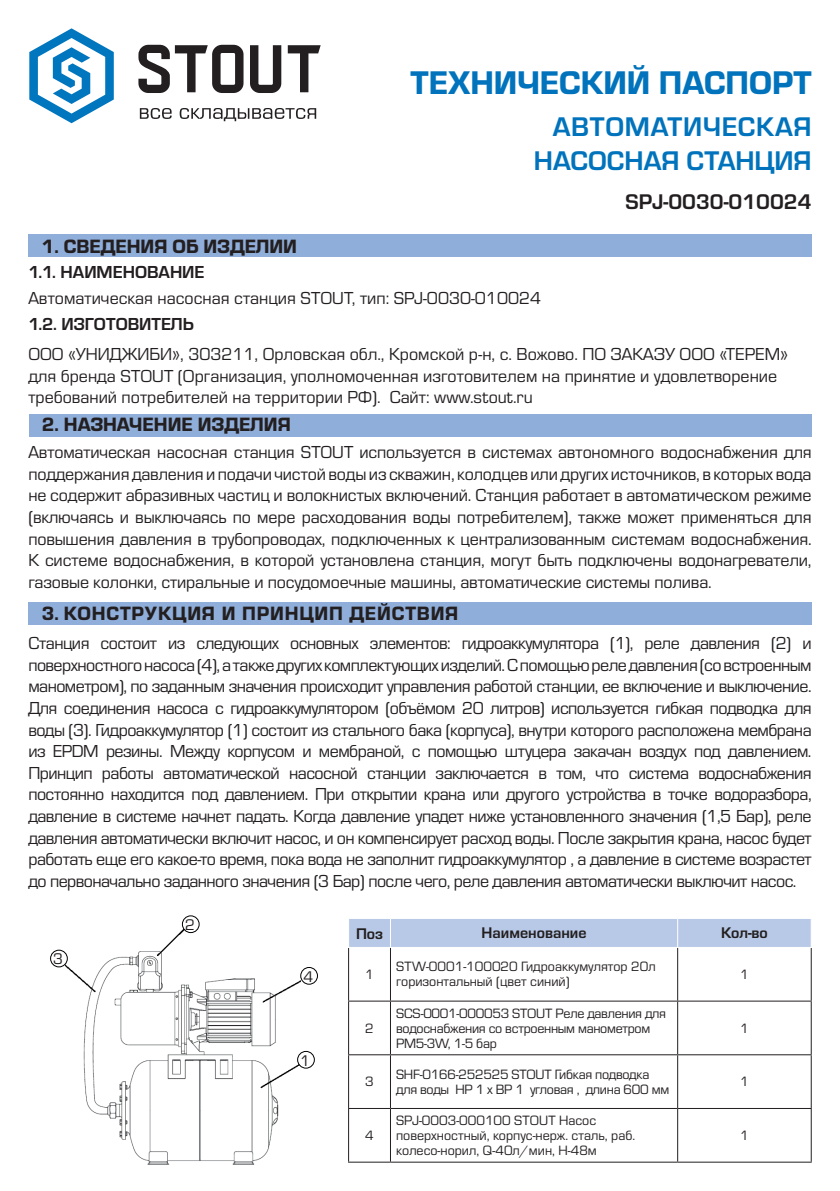
<style>
.page{position:relative;width:840px;height:1191px;background:#fff}
.page>*{position:absolute;margin:0;border:0;box-sizing:border-box;transform-origin:0 0}
.t1{font:34px "Eurostile Hea";color:#0073bc}
.t2{font:700 28px/33.6px "Eurostile";letter-spacing:.01em;color:#0073bc;text-align:right}
.t3{font:700 22px "Eurostile";color:#231f20}
.t4{font:20px "Eurostile Hea";letter-spacing:.005em;color:#231f20}
.t5{font:20px "Eurostile Hea";letter-spacing:.04em;color:#231f20}
.t6{font:18px/21.6px "Eurostile";color:#231f20;text-align:justify}
.t7{font:700 18px "Eurostile";color:#231f20}
.t8{font:700 16px "Eurostile";color:#231f20}
.t9{font:16px "Eurostile";color:#231f20}
.t10{font:14px/15px "Eurostile";letter-spacing:-.005em;color:#231f20}
</style>
<div class="page">
<div style="left:28px;top:234px;width:783px;height:23px;background:#8faeda"></div>
<div style="left:29px;top:414px;width:782px;height:23px;background:#8faeda"></div>
<div style="left:28px;top:602px;width:783px;height:23px;background:#8faeda"></div>
<hr style="left:348px;top:948px;width:1px;height:52px;background:#231f20">
<hr style="left:390px;top:948px;width:1px;height:52px;background:#231f20">
<hr style="left:676px;top:948px;width:1px;height:52px;background:#231f20">
<hr style="left:810px;top:948px;width:1px;height:52px;background:#231f20">
<hr style="left:348px;top:1000px;width:42px;height:1px;background:#231f20">
<hr style="left:348px;top:1001px;width:1px;height:53px;background:#231f20">
<hr style="left:390px;top:1000px;width:287px;height:1px;background:#231f20">
<hr style="left:390px;top:1001px;width:1px;height:53px;background:#231f20">
<hr style="left:677px;top:1000px;width:134px;height:1px;background:#231f20">
<hr style="left:676px;top:1001px;width:1px;height:53px;background:#231f20">
<hr style="left:810px;top:1001px;width:1px;height:53px;background:#231f20">
<hr style="left:348px;top:1054px;width:42px;height:1px;background:#231f20">
<hr style="left:348px;top:1055px;width:1px;height:53px;background:#231f20">
<hr style="left:390px;top:1054px;width:287px;height:1px;background:#231f20">
<hr style="left:390px;top:1055px;width:1px;height:53px;background:#231f20">
<hr style="left:677px;top:1054px;width:134px;height:1px;background:#231f20">
<hr style="left:676px;top:1055px;width:1px;height:53px;background:#231f20">
<hr style="left:810px;top:1055px;width:1px;height:53px;background:#231f20">
<hr style="left:348px;top:1108px;width:42px;height:1px;background:#231f20">
<hr style="left:348px;top:1109px;width:1px;height:52px;background:#231f20">
<hr style="left:390px;top:1108px;width:287px;height:1px;background:#231f20">
<hr style="left:390px;top:1109px;width:1px;height:52px;background:#231f20">
<hr style="left:677px;top:1108px;width:134px;height:1px;background:#231f20">
<hr style="left:676px;top:1109px;width:1px;height:52px;background:#231f20">
<hr style="left:810px;top:1109px;width:1px;height:52px;background:#231f20">
<hr style="left:348px;top:1161px;width:42px;height:1px;background:#231f20">
<hr style="left:390px;top:1161px;width:287px;height:1px;background:#231f20">
<hr style="left:677px;top:1161px;width:134px;height:1px;background:#231f20">
<div style="left:349px;top:918px;width:462px;height:29px;background:#b8c9e7"></div>
<svg style="left:140px;top:108px;width:31px;height:11px"></svg>
<svg style="left:179px;top:108px;width:137px;height:13px"></svg>
<svg style="left:29px;top:28px;width:85px;height:95px"></svg>
<svg style="left:250px;top:45px;width:31px;height:48px"></svg>
<svg style="left:287px;top:45px;width:33px;height:47px"></svg>
<svg style="left:138px;top:45px;width:105px;height:48px"></svg>
<img style="left:50px;top:915px;width:266px;height:250px">
<div style="left:300px;top:967px;width:13px;height:16px;background:#fff"></div>
<div style="left:300px;top:1051px;width:13px;height:16px;background:#fff"></div>
<div style="left:186px;top:918px;width:13px;height:16px;background:#fff"></div>
<div style="left:52px;top:950px;width:12px;height:16px;background:#fff"></div>
<div style="left:50px;top:949px;width:18px;height:18px;border:1px solid #000;border-radius:50%"></div>
<div style="left:182px;top:915px;width:17px;height:18px;border:1px solid #000;border-radius:50%"></div>
<div style="left:300px;top:967px;width:18px;height:17px;border:1px solid #000;border-radius:50%"></div>
<div style="left:297px;top:1051px;width:18px;height:17px;border:1px solid #000;border-radius:50%"></div>
<h1 class="t1" style="left:410px;top:58px;width:402px">ТЕХНИЧЕСКИЙ ПАСПОРТ</h1>
<p class="t4" style="left:42px;top:232px;width:257px">1. СВЕДЕНИЯ ОБ ИЗДЕЛИИ</p>
<h2 class="t2" style="left:533px;top:110px;width:279px">АВТОМАТИЧЕСКАЯ<br>НАСОСНАЯ СТАНЦИЯ</h2>
<p class="t3" style="left:625px;top:189px;width:187px">SPJ-0030-010024</p>
<p class="t7" style="left:28px;top:262px;width:178px">1.1. НАИМЕНОВАНИЕ</p>
<p class="t6" style="left:28px;top:287px;width:514px">Автоматическая насосная станция STOUT, тип: SPJ-0030-010024</p>
<p class="t7" style="left:28px;top:314px;width:167px">1.2. ИЗГОТОВИТЕЛЬ</p>
<p class="t6" style="left:28px;top:342px;width:761px;text-align:left">ООО «УНИДЖИБИ», 303211, Орловская обл., Кромской р-н, с. Вожово. ПО ЗАКАЗУ ООО «ТЕРЕМ» для бренда STOUT (Организация, уполномоченная изготовителем на принятие и удовлетворение требований потребителей на территории РФ). Сайт: www.stout.ru</p>
<p class="t6" style="left:28px;top:440px;width:784px">Автоматическая насосная станция STOUT используется в системах автономного водоснабжения для поддержания давления и подачи чистой воды из скважин, колодцев или других источников, в которых вода не содержит абразивных частиц и волокнистых включений. Станция работает в автоматическом режиме (включаясь и выключаясь по мере расходования воды потребителем), также может применяться для повышения давления в трубопроводах, подключенных к централизованным системам водоснабжения.<br>К системе водоснабжения, в которой установлена станция, могут быть подключены водонагреватели, газовые колонки, стиральные и посудомоечные машины, автоматические системы полива.</p>
<p class="t4" style="left:42px;top:410px;width:250px">2. НАЗНАЧЕНИЕ ИЗДЕЛИЯ</p>
<p class="t5" style="left:42px;top:599px;width:418px">3. КОНСТРУКЦИЯ И ПРИНЦИП ДЕЙСТВИЯ</p>
<p class="t6" style="left:28px;top:631px;width:784px">Станция состоит из следующих основных элементов: гидроаккумулятора (1), реле давления (2) и поверхностного насоса (4), а также других комплектующих изделий. С помощью реле давления (со встроенным манометром), по заданным значения происходит управления работой станции, ее включение и выключение.<br>Для соединения насоса с гидроаккумулятором (объёмом 20 литров) используется гибкая подводка для воды (3). Гидроаккумулятор (1) состоит из стального бака (корпуса), внутри которого расположена мембрана из EPDM резины. Между корпусом и мембраной, с помощью штуцера закачан воздух под давлением.<br>Принцип работы автоматической насосной станции заключается в том, что система водоснабжения постоянно находится под давлением. При открытии крана или другого устройства в точке водоразбора, давление в системе начнет падать. Когда давление упадет ниже установленного значения (1,5 Бар), реле давления автоматически включит насос, и он компенсирует расход воды. После закрытия крана, насос будет работать еще его какое-то время, пока вода не заполнит гидроаккумулятор , а давление в системе возрастет до первоначально заданного значения (3 Бар) после чего, реле давления автоматически выключит насос.</p>
<p class="t9" style="left:53px;top:948px;width:11px">3</p>
<p class="t9" style="left:185px;top:914px;width:11px">2</p>
<p class="t9" style="left:303px;top:965px;width:11px">4</p>
<p class="t9" style="left:300px;top:1049px;width:11px">1</p>
<p class="t8" style="left:356px;top:925px;width:29px">Поз</p>
<p class="t8" style="left:481px;top:924px;width:106px">Наименование</p>
<p class="t8" style="left:720px;top:924px;width:48px">Кол-во</p>
<p class="t10" style="left:365px;top:966px;width:10px">1</p>
<p class="t10" style="left:396px;top:958px;width:261px">STW-0001-100020 Гидроаккумулятор 20л горизонтальный (цвет синий)</p>
<p class="t10" style="left:739px;top:966px;width:10px">1</p>
<p class="t10" style="left:365px;top:1019px;width:10px">2</p>
<p class="t10" style="left:396px;top:1004px;width:271px">SCS-0001-000053 STOUT Реле давления для водоснабжения со встроенным манометром<br>PM5-3W, 1-5 бар</p>
<p class="t10" style="left:739px;top:1019px;width:10px">1</p>
<p class="t10" style="left:365px;top:1073px;width:10px">3</p>
<p class="t10" style="left:396px;top:1066px;width:274px">SHF-0166-252525 STOUT Гибкая подводка для воды НР 1 х ВР 1 угловая , длина 600 мм</p>
<p class="t10" style="left:739px;top:1073px;width:10px">1</p>
<p class="t10" style="left:365px;top:1127px;width:10px">4</p>
<p class="t10" style="left:396px;top:1112px;width:240px">SPJ-0003-000100 STOUT Насос поверхностный, корпус-нерж. сталь, раб. колесо-норил, Q-40л/мин, H-48м</p>
<p class="t10" style="left:739px;top:1127px;width:10px">1</p>
</div>
